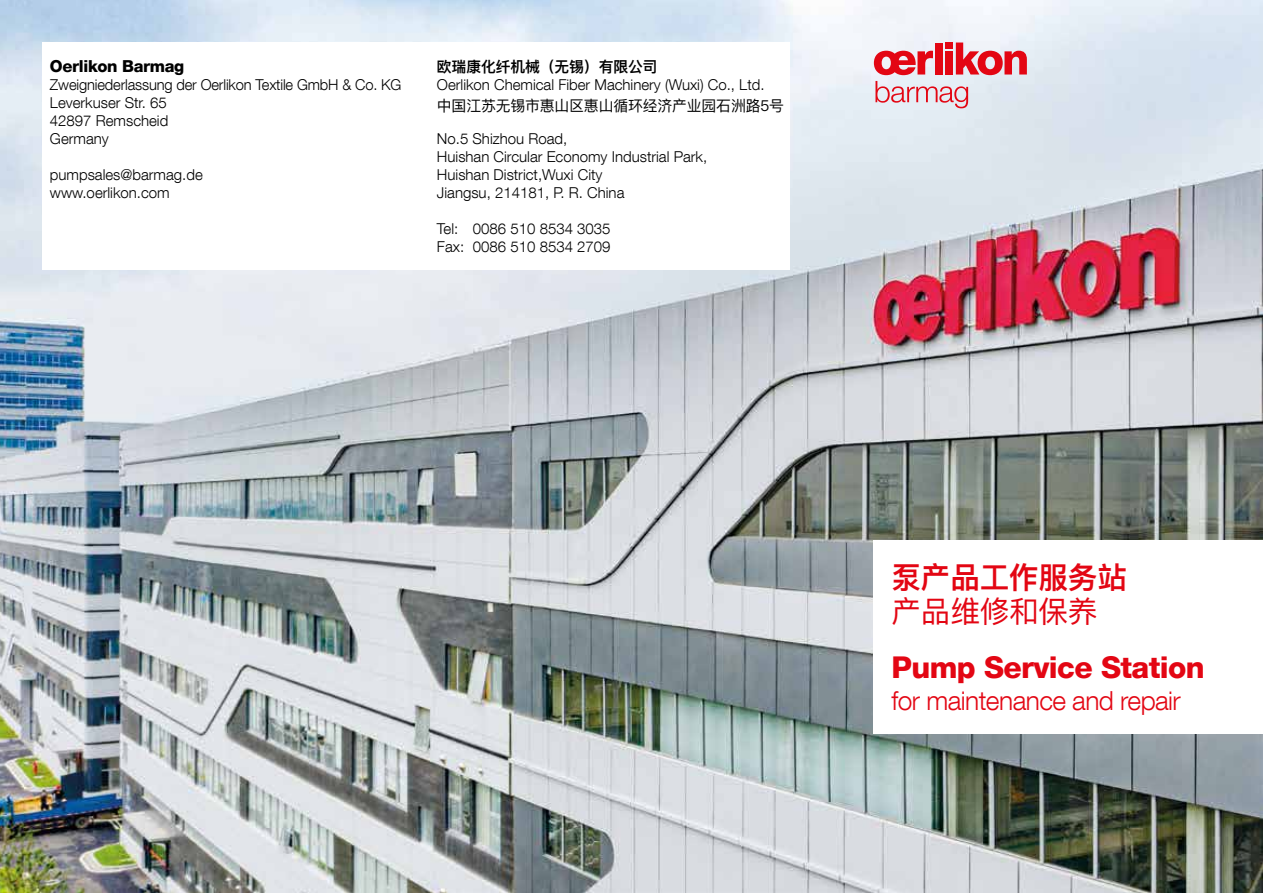
<style>
.page{position:relative;width:1263px;height:893px;background:#fff}
.page>*{position:absolute;margin:0;border:0;box-sizing:border-box;transform-origin:0 0}
.t1{font:800 30px "Helvetica Neue LT Com";letter-spacing:-.02em;color:#e30613}
.t2{font:600 30px "Ping Fang SC";letter-spacing:-.01em;color:#e30613}
.t3{font:30px "Ping Fang SC";letter-spacing:-.01em;color:#e30613}
.t4{font:300 26.25px "Helvetica Neue LT Com";letter-spacing:-.02em;color:#e30613}
.t5{font:800 16.5px "Helvetica Neue LT Com";letter-spacing:-.02em;color:#000}
.t6{font:300 15px/18px "Helvetica Neue LT Com";color:#000}
.t7{font:15px "Ping Fang SC";letter-spacing:-.01em;color:#000}
.t8{font:600 15px "Ping Fang SC";letter-spacing:-.01em;color:#000}
</style>
<div class="page">
<img style="left:0;top:0;width:1263px;height:893px">
<div style="left:874px;top:541px;width:389px;height:193px;background:#fff"></div>
<div style="left:43px;top:43px;width:747px;height:227px;background:#fff"></div>
<div style="left:935px;top:43px;width:7px;height:32px;background:#e30613"></div>
<svg style="left:956px;top:43px;width:71px;height:32px;background:#e5727c"></svg>
<div style="left:945px;top:51px;width:8px;height:24px;background:#e30613"></div>
<div style="left:945px;top:43px;width:8px;height:6px;background:#e30613"></div>
<svg style="left:874px;top:51px;width:59px;height:24px"></svg>
<svg style="left:875px;top:81px;width:93px;height:27px;background:#e4bcc5"></svg>
<p class="t5" style="left:50px;top:56px;width:136px">Oerlikon Barmag</p>
<p class="t6" style="left:50px;top:75px;width:353px">Zweigniederlassung der Oerlikon Textile GmbH &amp; Co. KG<br>Leverkuser Str. 65<br>42897 Remscheid<br>Germany</p>
<p class="t6" style="left:50px;top:165px;width:154px">pumpsales@barmag.de www.oerlikon.com</p>
<p class="t8" style="left:437px;top:57px;width:222px">欧瑞康化纤机械（无锡）有限公司</p>
<p class="t6" style="left:437px;top:75px;width:329px">Oerlikon Chemical Fiber Machinery (Wuxi) Co., Ltd.</p>
<p class="t7" style="left:437px;top:96px;width:349px">中国江苏无锡市惠山区惠山循环经济产业园石洲路5号</p>
<p class="t6" style="left:437px;top:129px;width:272px">No.5 Shizhou Road,<br>Huishan Circular Economy Industrial Park,<br>Huishan District,Wuxi City<br>Jiangsu, 214181, P. R. China</p>
<p class="t6" style="left:437px;top:219px;width:175px">Tel: 0086 510 8534 3035<br>Fax: 0086 510 8534 2709</p>
<h1 class="t2" style="left:891px;top:559px;width:237px">泵产品工作服务站</h1>
<h1 class="t3" style="left:891px;top:593px;width:208px">产品维修和保养</h1>
<h1 class="t1" style="left:891px;top:650px;width:315px">Pump Service Station</h1>
<h2 class="t4" style="left:891px;top:684px;width:291px">for maintenance and repair</h2>
</div>
